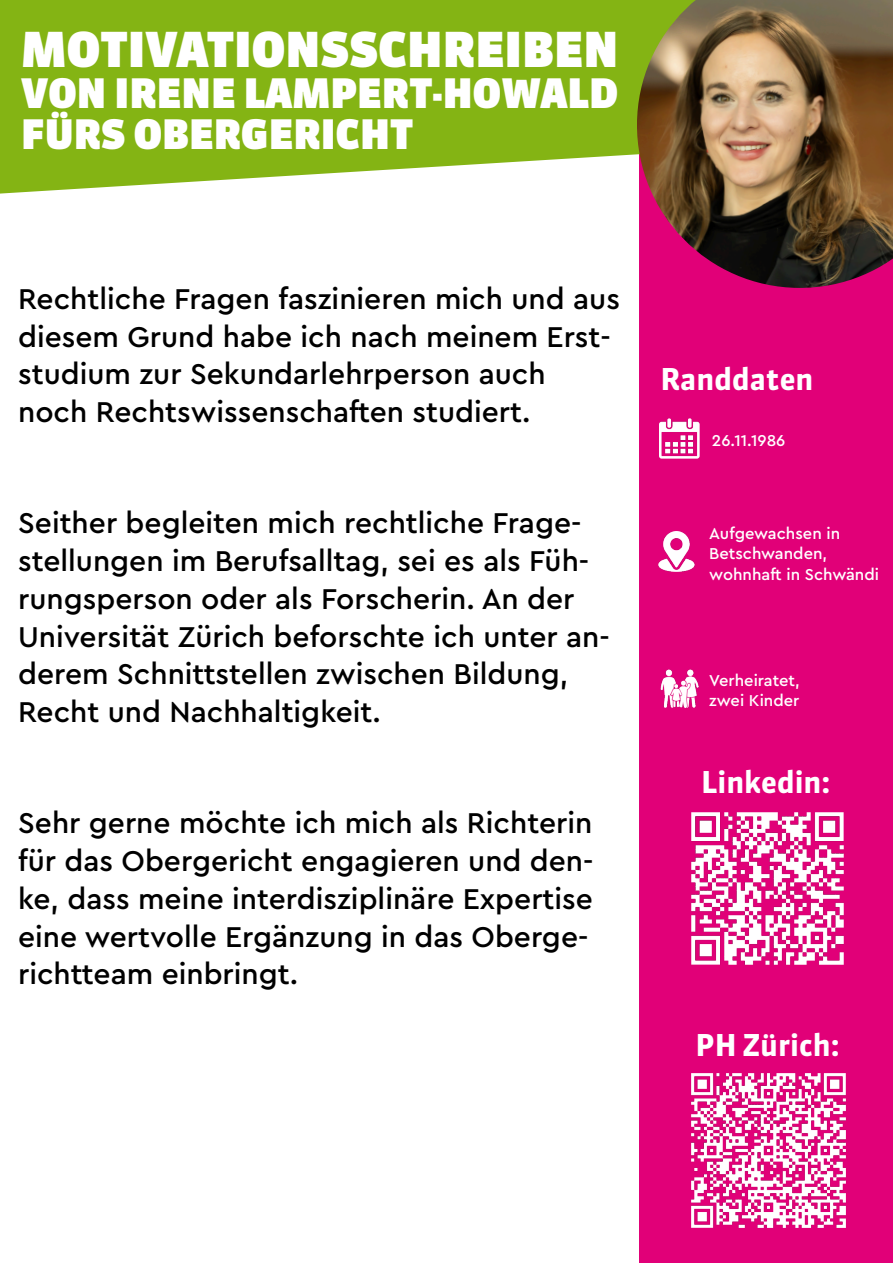
<style>
.page{position:relative;width:893px;height:1263px;background:#fff}
.page>*{position:absolute;margin:0;border:0;box-sizing:border-box;transform-origin:0 0}
.t1{font:900 48px "Sanuk OT";color:#fff}
.t2{font:900 40.5px/41px "Sanuk OT";color:#fff}
.t3{font:500 30px/37.7px "Cera Pro";color:#000}
.t4{font:700 30px "Sanuk OT";color:#fff}
.t5{font:500 16.5px/20.7px "Cera Pro";color:#fff}
</style>
<div class="page">
<div style="left:639px;top:70px;width:254px;height:1193px;background:#e10078"></div>
<svg style="left:0;top:0;width:636px;height:194px;background:#90bb2c"></svg>
<img style="left:692px;top:813px;width:151px;height:151px">
<img style="left:692px;top:1074px;width:153px;height:153px">
<img style="left:659px;top:531px;width:35px;height:40px">
<img style="left:659px;top:419px;width:41px;height:40px">
<img style="left:636px;top:0;width:257px;height:288px">
<img style="left:660px;top:669px;width:39px;height:38px">
<h1 class="t1" style="left:21px;top:30px;width:599px">MOTIVATIONSSCHREIBEN</h1>
<h2 class="t2" style="left:21px;top:76px;width:598px">VON IRENE LAMPERT-HOWALD<br>FÜRS OBERGERICHT</h2>
<p class="t3" style="left:18px;top:281px;width:603px">Rechtliche Fragen faszinieren mich und aus diesem Grund habe ich nach meinem Erst&shy;studium zur Sekundarlehrperson auch noch Rechtswissenschaften studiert.</p>
<p class="t3" style="left:18px;top:505px;width:593px">Seither begleiten mich rechtliche Frage&shy;stellungen im Berufsalltag, sei es als Füh&shy;rungsperson oder als Forscherin. An der Universität Zürich beforschte ich unter an&shy;derem Schnittstellen zwischen Bildung, Recht und Nachhaltigkeit.</p>
<p class="t3" style="left:18px;top:805px;width:577px">Sehr gerne möchte ich mich als Richterin für das Obergericht engagieren und den&shy;ke, dass meine interdisziplinäre Expertise eine wertvolle Ergänzung in das Oberge&shy;richtteam einbringt.</p>
<p class="t4" style="left:660px;top:367px;width:155px">Randdaten</p>
<p class="t5" style="left:712px;top:430px;width:75px">26.11.1986</p>
<p class="t5" style="left:709px;top:523px;width:171px">Aufgewachsen in<br>Betschwanden, wohnhaft in Schwändi</p>
<p class="t5" style="left:709px;top:670px;width:92px">Verheiratet, zwei Kinder</p>
<p class="t4" style="left:701px;top:770px;width:131px">Linkedin:</p>
<p class="t4" style="left:695px;top:1033px;width:146px">PH Zürich:</p>
</div>
